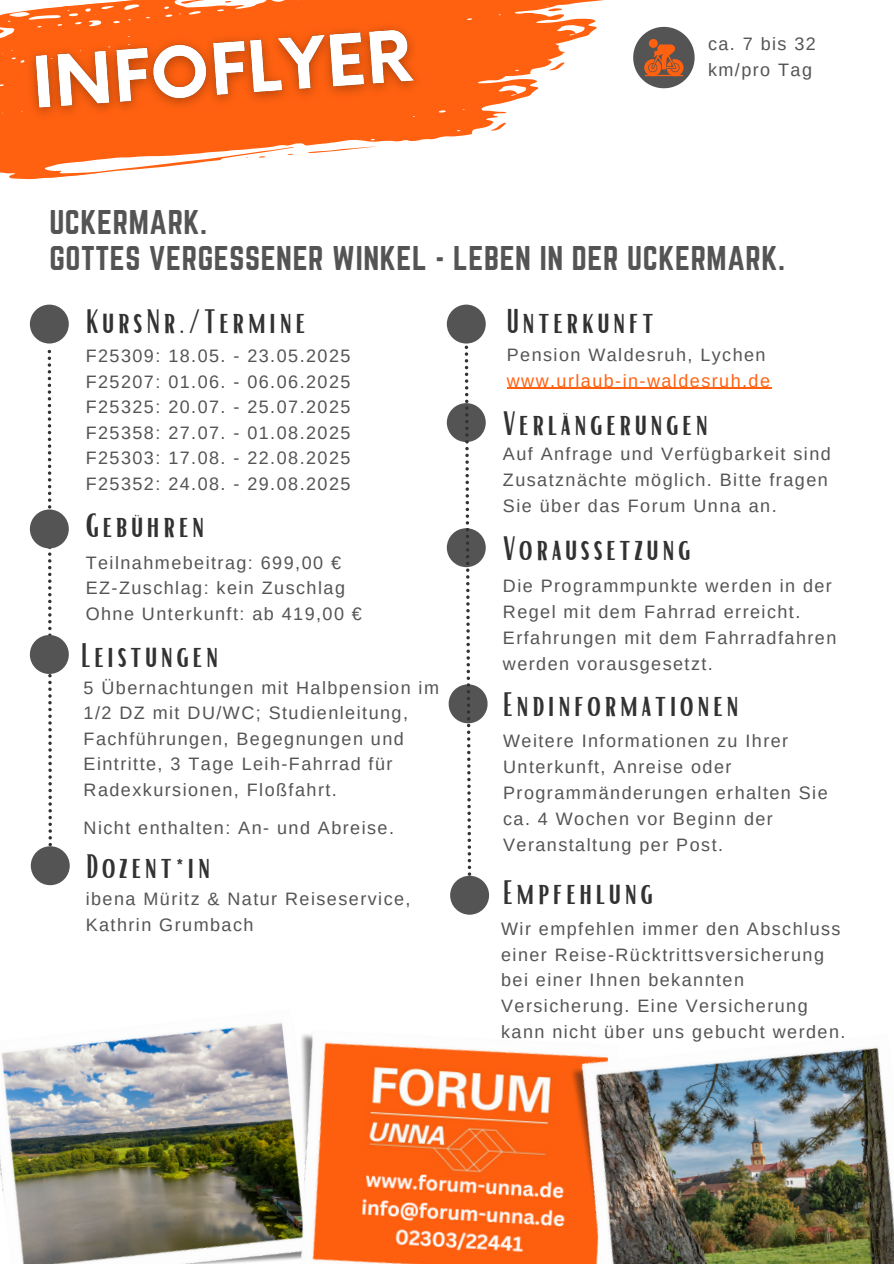
<style>
.page{position:relative;width:894px;height:1264px;background:#fff}
.page>*{position:absolute;margin:0;border:0;box-sizing:border-box;transform-origin:0 0}
.t1{font:33px "Bright";letter-spacing:.1em;color:#323232}
.t2{font:30px/36px "Norwester";letter-spacing:.02em;color:#545454}
.t3{font:18px/25.8px "Arimo";letter-spacing:.08em;color:#545454}
.t4{font:18px "Arimo";letter-spacing:.08em;color:#ff6110}
</style>
<div class="page">
<svg style="left:5px;top:0;width:599px;height:41px;fill:#ff6110"></svg>
<svg style="left:547px;top:7px;width:15px;height:5px"></svg>
<svg style="left:180px;top:0;width:31px;height:4px"></svg>
<svg style="left:224px;top:1px;width:7px;height:2px"></svg>
<svg style="left:0;top:14px;width:570px;height:166px;fill:#ff6110"></svg>
<svg style="left:308px;top:146px;width:70px;height:8px"></svg>
<svg style="left:490px;top:123px;width:16px;height:8px"></svg>
<svg style="left:489px;top:68px;width:15px;height:4px"></svg>
<svg style="left:259px;top:156px;width:6px;height:2px"></svg>
<svg style="left:433px;top:33px;width:7px;height:4px"></svg>
<svg style="left:451px;top:31px;width:6px;height:2px"></svg>
<img style="left:0;top:1023px;width:280px;height:240px">
<img style="left:280px;top:1023px;width:270px;height:240px">
<svg style="left:446px;top:528px;width:39px;height:39px"></svg>
<svg style="left:446px;top:403px;width:39px;height:39px"></svg>
<div style="left:450px;top:875px;width:39px;height:39px;background:#545454;border-radius:50%"></div>
<div style="left:30px;top:304px;width:39px;height:39px;background:#545454;border-radius:50%"></div>
<img style="left:550px;top:1047px;width:343px;height:216px">
<div style="left:31px;top:846px;width:39px;height:39px;background:#545454;border-radius:50%"></div>
<svg style="left:30px;top:350px;width:39px;height:527px"></svg>
<img style="left:17px;top:11px;width:416px;height:119px">
<svg style="left:633px;top:27px;width:61px;height:61px"></svg>
<div style="left:648px;top:39px;width:9px;height:9px;background:#ff6110;border-radius:50%"></div>
<hr style="left:644px;top:75px;width:39px;height:1px;background:#ff6110">
<svg style="left:448px;top:345px;width:39px;height:562px"></svg>
<div style="left:446px;top:304px;width:39px;height:39px;background:#545454;border-radius:50%"></div>
<hr style="left:506px;top:387px;width:265px;height:2px;background:#ff6110">
<p class="t3" style="left:707px;top:31px;width:109px">ca. 7 bis 32 km/pro Tag</p>
<h3 class="t2" style="left:49px;top:204px;width:737px">UCKERMARK.<br>GOTTES VERGESSENER WINKEL - LEBEN IN DER UCKERMARK.</h3>
<p class="t1" style="left:86px;top:300px;width:221px">KursNr./Termine</p>
<p class="t3" style="left:86px;top:343px;width:266px;text-align:justify">F25309: 18.05. - 23.05.2025<br>F25207: 01.06. - 06.06.2025<br>F25325: 20.07. - 25.07.2025<br>F25358: 27.07. - 01.08.2025<br>F25303: 17.08. - 22.08.2025<br>F25352: 24.08. - 29.08.2025</p>
<p class="t1" style="left:86px;top:503px;width:120px">Gebühren</p>
<h3 class="t3" style="left:86px;top:549px;width:257px">Teilnahmebeitrag: 699,00 €</h3>
<p class="t3" style="left:86px;top:575px;width:261px">EZ-Zuschlag: kein Zuschlag</p>
<p class="t3" style="left:86px;top:601px;width:278px">Ohne Unterkunft: ab 419,00 €</p>
<h3 class="t1" style="left:81px;top:634px;width:139px">Leistungen</h3>
<p class="t3" style="left:84px;top:674px;width:357px">5 Übernachtungen mit Halbpension im 1/2 DZ mit DU/WC; Studienleitung, Fachführungen, Begegnungen und Eintritte, 3 Tage Leih-Fahrrad für Radexkursionen, Floßfahrt.</p>
<p class="t3" style="left:84px;top:814px;width:312px">Nicht enthalten: An- und Abreise.</p>
<p class="t1" style="left:86px;top:845px;width:126px">Dozent*in</p>
<h4 class="t3" style="left:86px;top:886px;width:326px">ibena Müritz &amp; Natur Reiseservice,</h4>
<p class="t3" style="left:86px;top:912px;width:169px">Kathrin Grumbach</p>
<p class="t1" style="left:506px;top:300px;width:148px">Unterkunft</p>
<p class="t3" style="left:506px;top:341px;width:260px">Pension Waldesruh, Lychen</p>
<h3 class="t4" style="left:506px;top:370px;width:265px">www.urlaub-in-waldesruh.de</h3>
<p class="t1" style="left:503px;top:402px;width:206px">Verlängerungen</p>
<p class="t3" style="left:502px;top:440px;width:329px">Auf Anfrage und Verfügbarkeit sind<br>Zusatznächte möglich. Bitte fragen<br>Sie über das Forum Unna an.</p>
<p class="t1" style="left:503px;top:527px;width:189px">Voraussetzung</p>
<h3 class="t3" style="left:502px;top:573px;width:335px">Die Programmpunkte werden in der<br>Regel mit dem Fahrrad erreicht.<br>Erfahrungen mit dem Fahrradfahren werden vorausgesetzt.</h3>
<h3 class="t1" style="left:502px;top:683px;width:237px">Endinformationen</h3>
<h3 class="t3" style="left:503px;top:728px;width:326px">Weitere Informationen zu Ihrer<br>Unterkunft, Anreise oder<br>Programmänderungen erhalten Sie ca. 4 Wochen vor Beginn der<br>Veranstaltung per Post.</h3>
<p class="t1" style="left:502px;top:870px;width:152px">Empfehlung</p>
<p class="t3" style="left:501px;top:915px;width:346px">Wir empfehlen immer den Abschluss einer Reise-Rücktrittsversicherung bei einer Ihnen bekannten Versicherung. Eine Versicherung kann nicht über uns gebucht werden.</p>
</div>
